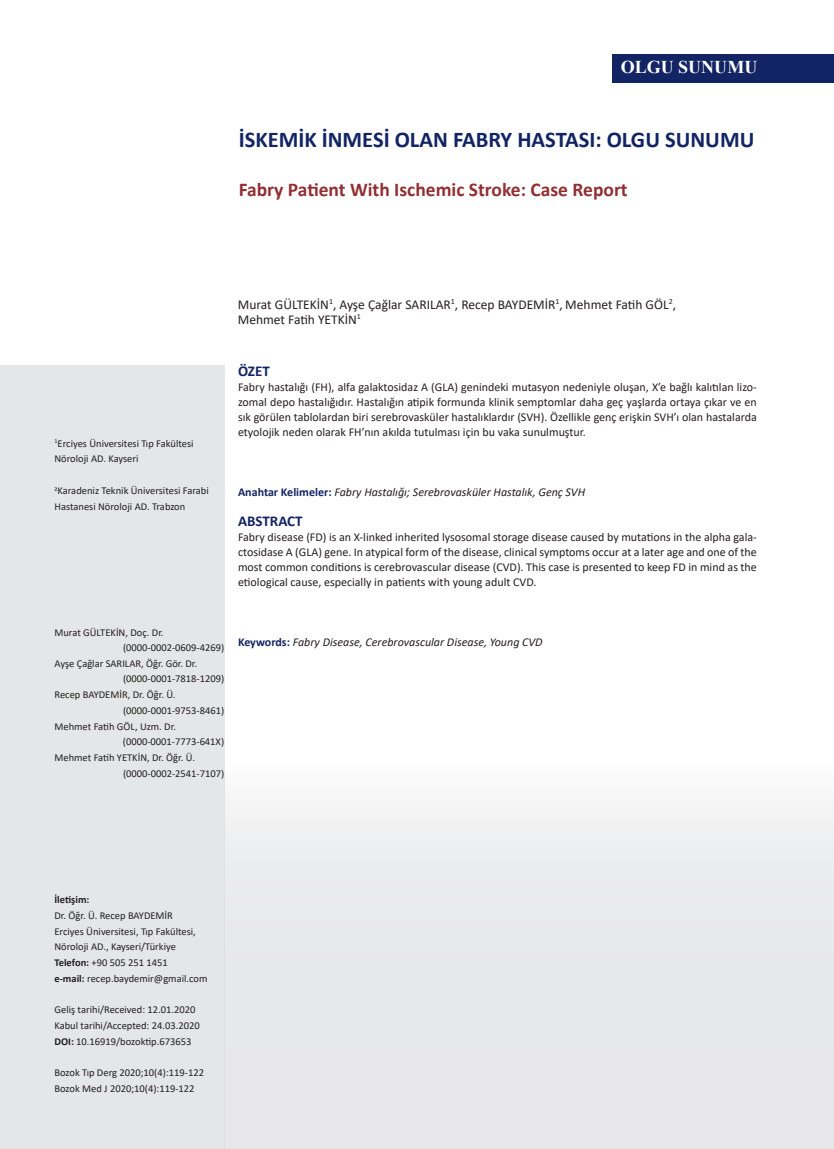
<style>
.page{position:relative;width:834px;height:1149px;background:#fff}
.page>*{position:absolute;margin:0;border:0;box-sizing:border-box;transform-origin:0 0}
.t1{font:700 22.5px "Calibri";color:#122463}
.t2{font:700 19.5px "Calibri";color:#922f33}
.t3{font:700 18px "Times New Roman";color:#fff}
.t4{font:700 15px "Calibri";color:#122463}
.TABLO{font:13.5px "Calibri";color:#231f20}
.t5{font:12px/15px "Calibri";color:#231f20;text-align:justify}
.t6{font:italic 12px "Calibri";color:#231f20}
.TABLO-2{font:10.5px/15.8px "Calibri";color:#231f20}
.t7{font:700 10.5px "Calibri";color:#231f20}
.s1{font-weight:700;font-style:normal;color:#122463}
.s2{font-weight:700}
</style>
<div class="page">
<div style="left:224px;top:763px;width:609px;height:385px;background:linear-gradient(to bottom,#f3f4f4,#e3e3e5)"></div>
<div style="left:0;top:365px;width:224px;height:783px;background:#e5e6e7"></div>
<div style="left:612px;top:54px;width:221px;height:28px;background:#122463"></div>
<p class="t3" style="left:620px;top:54px;width:138px">OLGU SUNUMU</p>
<p class="t1" style="left:239px;top:124px;width:517px">İSKEMİK İNMESİ OLAN FABRY HASTASI: OLGU SUNUMU</p>
<p class="t2" style="left:239px;top:175px;width:390px">Fabry Patient With Ischemic Stroke: Case Report</p>
<p class="TABLO" style="left:238px;top:294px;width:439px">Murat GÜLTEKİN<sup>1</sup>, Ayşe Çağlar SARILAR<sup>1</sup>, Recep BAYDEMİR<sup>1</sup>, Mehmet Fatih GÖL<sup>2</sup>,</p>
<p class="TABLO" style="left:238px;top:309px;width:125px">Mehmet Fatih YETKİN<sup>1</sup></p>
<p class="TABLO-2" style="left:54px;top:435px;width:141px"><sup>1</sup>Erciyes Üniversitesi Tıp Fakültesi<br>Nöroloji AD. Kayseri</p>
<p class="TABLO-2" style="left:54px;top:482px;width:156px">2Karadeniz Teknik Üniversitesi Farabi<br>Hastanesi Nöroloji AD. Trabzon</p>
<p class="t4" style="left:238px;top:360px;width:33px">ÖZET</p>
<p class="t5" style="left:238px;top:379px;width:520px">Fabry hastalığı (FH), alfa galaktosidaz A (GLA) genindeki mutasyon nedeniyle oluşan, X’e bağlı kalıtılan lizo&shy;zomal depo hastalığıdır. Hastalığın atipik formunda klinik semptomlar daha geç yaşlarda ortaya çıkar ve en sık görülen tablolardan biri serebrovasküler hastalıklardır (SVH). Özellikle genç erişkin SVH’ı olan hastalarda etyolojik neden olarak FH’nın akılda tutulması için bu vaka sunulmuştur.</p>
<p class="t6" style="left:238px;top:484px;width:348px"><span class="s1">Anahtar Kelimeler:</span> Fabry Hastalığı; Serebrovasküler Hastalık, Genç SVH</p>
<p class="t4" style="left:238px;top:510px;width:66px">ABSTRACT</p>
<p class="t5" style="left:238px;top:529px;width:520px">Fabry disease (FD) is an X-linked inherited lysosomal storage disease caused by mutations in the alpha gala&shy;ctosidase A (GLA) gene. In atypical form of the disease, clinical symptoms occur at a later age and one of the most common conditions is cerebrovascular disease (CVD). This case is presented to keep FD in mind as the etiological cause, especially in patients with young adult CVD.</p>
<p class="TABLO-2" style="left:54px;top:624px;width:111px">Murat GÜLTEKİN, Doç. Dr.</p>
<p class="TABLO-2" style="left:123px;top:639px;width:103px">(0000-0002-0609-4269)</p>
<p class="TABLO-2" style="left:54px;top:654px;width:144px">Ayşe Çağlar SARILAR, Öğr. Gör. Dr.</p>
<p class="TABLO-2" style="left:123px;top:670px;width:103px">(0000-0001-7818-1209)</p>
<p class="TABLO-2" style="left:54px;top:686px;width:123px">Recep BAYDEMİR, Dr. Öğr. Ü.</p>
<p class="TABLO-2" style="left:123px;top:702px;width:103px">(0000-0001-9753-8461)</p>
<p class="TABLO-2" style="left:54px;top:717px;width:123px">Mehmet Fatih GÖL, Uzm. Dr.</p>
<p class="TABLO-2" style="left:123px;top:733px;width:103px">(0000-0001-7773-641X)</p>
<p class="TABLO-2" style="left:54px;top:749px;width:142px">Mehmet Fatih YETKİN, Dr. Öğr. Ü.</p>
<p class="TABLO-2" style="left:123px;top:765px;width:103px">(0000-0002-2541-7107)</p>
<p class="t6" style="left:238px;top:634px;width:306px"><span class="s1">Keywords:</span> Fabry Disease, Cerebrovascular Disease, Young CVD</p>
<p class="t7" style="left:54px;top:891px;width:36px">İletişim:</p>
<p class="TABLO-2" style="left:54px;top:906px;width:120px">Dr. Öğr. Ü. Recep BAYDEMİR</p>
<p class="TABLO-2" style="left:54px;top:922px;width:143px">Erciyes Üniversitesi, Tıp Fakültesi,<br>Nöroloji AD., Kayseri/Türkiye</p>
<p class="TABLO-2" style="left:54px;top:954px;width:115px"><span class="s2">Telefon:</span> +90 505 251 1451</p>
<p class="TABLO-2" style="left:54px;top:969px;width:154px"><span class="s2">e-mail:</span> recep.baydemir@gmail.com</p>
<p class="TABLO-2" style="left:54px;top:1001px;width:142px">Geliş tarihi/Received: 12.01.2020</p>
<p class="TABLO-2" style="left:54px;top:1017px;width:147px">Kabul tarihi/Accepted: 24.03.2020</p>
<p class="TABLO-2" style="left:54px;top:1032px;width:138px"><span class="s2">DOI:</span> 10.16919/bozoktip.673653</p>
<p class="TABLO-2" style="left:54px;top:1064px;width:151px">Bozok Tıp Derg 2020;10(4):119-122</p>
<p class="TABLO-2" style="left:54px;top:1080px;width:141px">Bozok Med J 2020;10(4):119-122</p>
</div>
